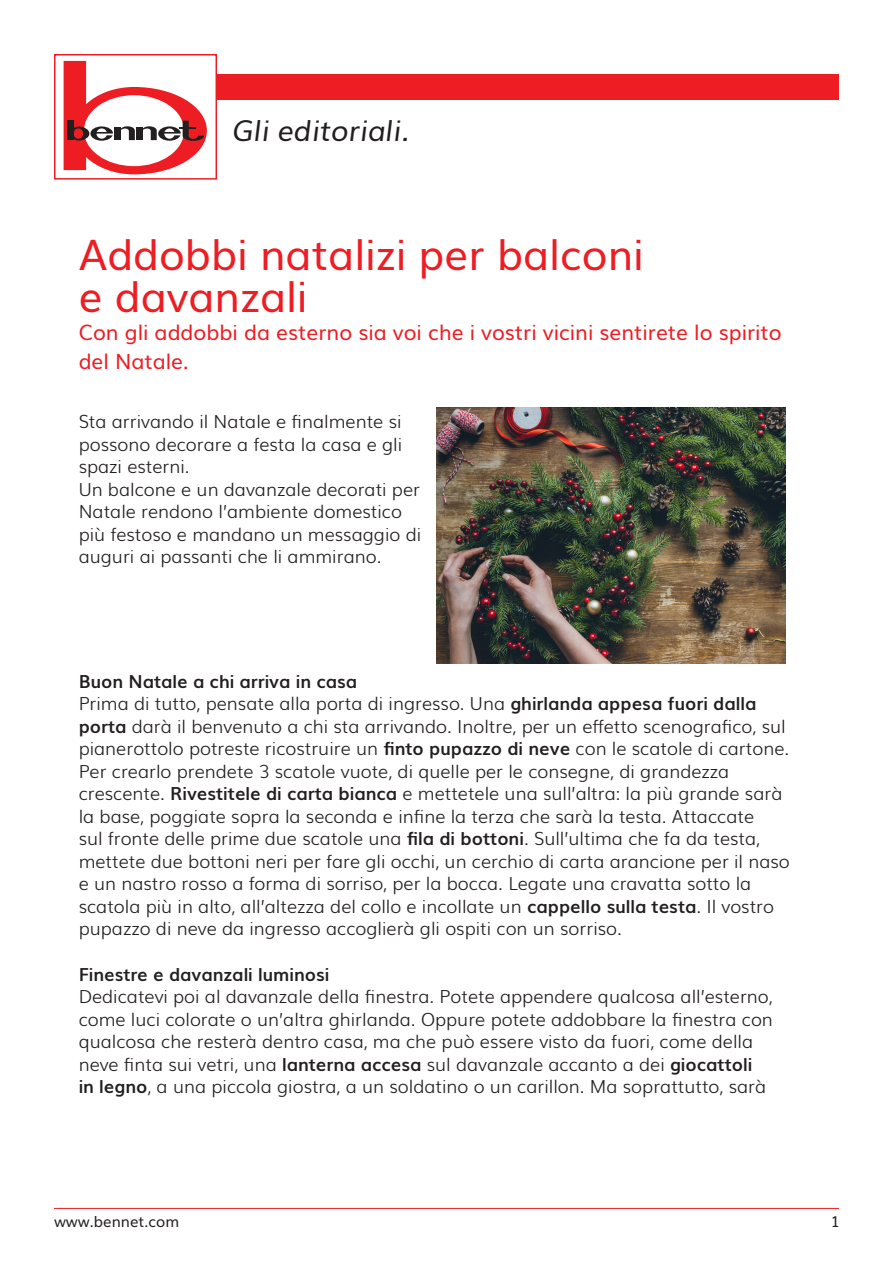
<style>
.page{position:relative;width:893px;height:1263px;background:#fff}
.page>*{position:absolute;margin:0;border:0;box-sizing:border-box;transform-origin:0 0}
.t1{font:42px "Muli";color:#ee1d23}
.t2{font:italic 28.5px "Muli";color:#231f20}
.t3{font:21px/28.5px "Muli";color:#ee1d23}
.t4{font:300 18px/22.5px "Muli";color:#231f20}
.t5{font:700 18px "Muli";color:#231f20}
.t6{font:15px "Muli";color:#231f20}
.s1{font-weight:700}
</style>
<div class="page">
<div style="left:54px;top:74px;width:785px;height:26px;background:#ee1d23"></div>
<div style="left:55px;top:55px;width:161px;height:124px;background:#fff"></div>
<div style="left:54px;top:54px;width:163px;height:126px;border:2px solid #ee1d23"></div>
<svg style="left:64px;top:61px;width:143px;height:113px"></svg>
<hr style="left:54px;top:1208px;width:785px;height:1px;background:#ee1d23">
<img style="left:437px;top:407px;width:349px;height:256px">
<p class="t2" style="left:233px;top:107px;width:178px">Gli editoriali.</p>
<p class="t1" style="left:79px;top:220px;width:567px">Addobbi natalizi per balconi</p>
<p class="t1" style="left:79px;top:262px;width:230px">e davanzali</p>
<p class="t3" style="left:79px;top:316px;width:704px">Con gli addobbi da esterno sia voi che i vostri vicini sentirete lo spirito del Natale.</p>
<p class="t4" style="left:79px;top:409px;width:325px;text-align:justify">Sta arrivando il Natale e finalmente si possono decorare a festa la casa e gli spazi esterni.</p>
<p class="t4" style="left:79px;top:477px;width:344px">Un balcone e un davanzale decorati per Natale rendono l’ambiente domestico più festoso e mandano un messaggio di auguri ai passanti che li ammirano.</p>
<p class="t5" style="left:79px;top:667px;width:280px">Buon Natale a chi arriva in casa</p>
<p class="t4" style="left:79px;top:691px;width:713px">Prima di tutto, pensate alla porta di ingresso. Una <span class="s1">ghirlanda appesa fuori dalla porta</span> darà il benvenuto a chi sta arrivando. Inoltre, per un effetto scenografico, sul pianerottolo potreste ricostruire un <span class="s1">finto pupazzo di neve</span> con le scatole di cartone.<br>Per crearlo prendete 3 scatole vuote, di quelle per le consegne, di grandezza crescente. <span class="s1">Rivestitele di carta bianca</span> e mettetele una sull’altra: la più grande sarà la base, poggiate sopra la seconda e infine la terza che sarà la testa. Attaccate<br>sul fronte delle prime due scatole una <span class="s1">fila di bottoni</span>. Sull’ultima che fa da testa, mettete due bottoni neri per fare gli occhi, un cerchio di carta arancione per il naso e un nastro rosso a forma di sorriso, per la bocca. Legate una cravatta sotto la scatola più in alto, all’altezza del collo e incollate un <span class="s1">cappello sulla testa</span>. Il vostro pupazzo di neve da ingresso accoglierà gli ospiti con un sorriso.</p>
<p class="t5" style="left:79px;top:959px;width:252px">Finestre e davanzali luminosi</p>
<p class="t4" style="left:79px;top:984px;width:696px">Dedicatevi poi al davanzale della finestra. Potete appendere qualcosa all’esterno, come luci colorate o un’altra ghirlanda. Oppure potete addobbare la finestra con qualcosa che resterà dentro casa, ma che può essere visto da fuori, come della neve finta sui vetri, una <span class="s1">lanterna accesa</span> sul davanzale accanto a dei <span class="s1">giocattoli<br>in legno</span>, a una piccola giostra, a un soldatino o un carillon. Ma soprattutto, sarà</p>
<p class="t6" style="left:54px;top:1209px;width:127px">www.bennet.com</p>
<p class="t6" style="left:831px;top:1209px;width:11px">1</p>
</div>
